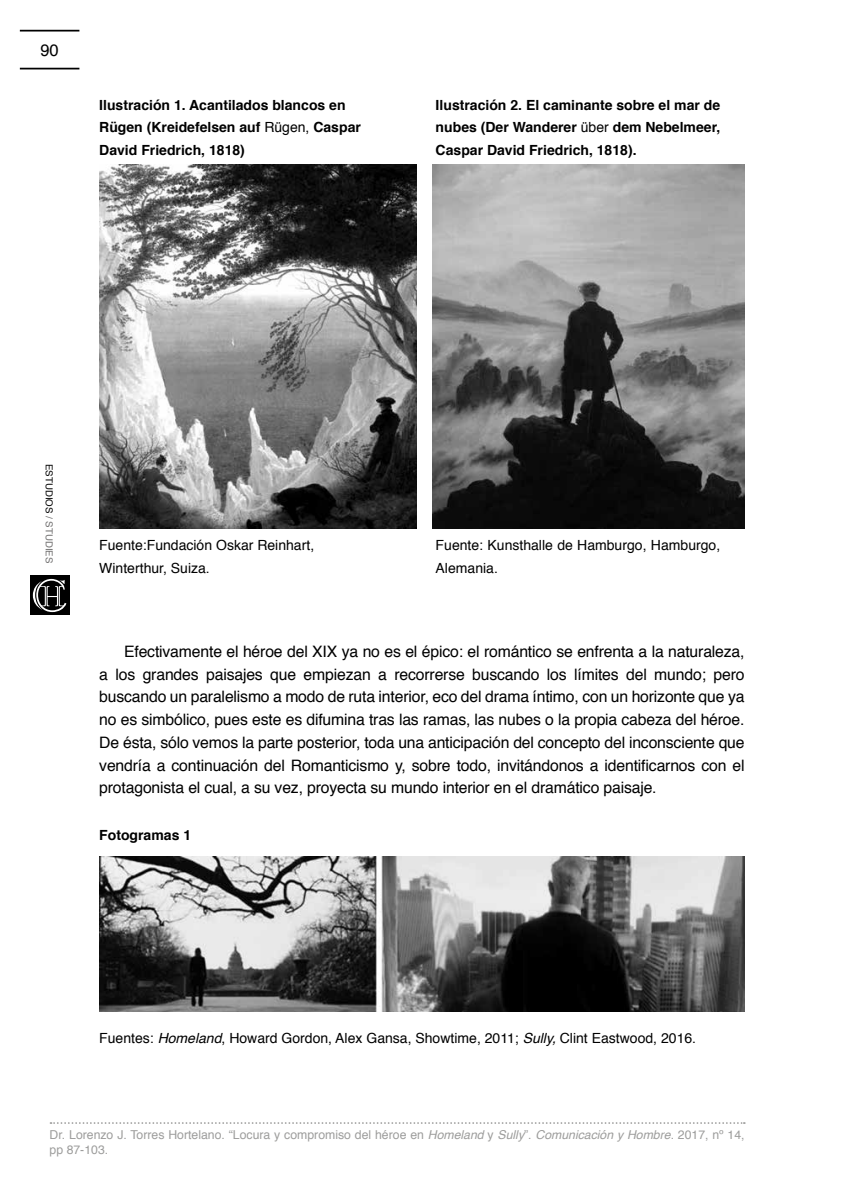
<style>
.page{position:relative;width:844px;height:1191px;background:#fff}
.page>*{position:absolute;margin:0;border:0;box-sizing:border-box;transform-origin:0 0}
.t1{font:16.62px "Helvetica";color:#000}
.t2{font:15.75px/22.8px "Helvetica";letter-spacing:-.01em;color:#000;text-align:justify}
.t3{font:700 14px/22.8px "Helvetica";color:#000}
.t4{font:14px/22.8px "Helvetica";color:#000}
.t5{font:12.25px/14.7px "Helvetica";color:#9d9d9c}
.t6{font:9.62px "Helvetica";color:#000}
.s1{font-weight:400}
.s2{color:#706f6f}
.s3{font-style:italic}
</style>
<div class="page">
<hr style="left:20px;top:68px;width:59px;height:1px;background:#000">
<hr style="left:20px;top:30px;width:59px;height:2px;background:#000">
<div style="left:30px;top:575px;width:39px;height:40px;background:#000"></div>
<svg style="left:33px;top:579px;width:33px;height:33px"></svg>
<svg style="left:50px;top:1122px;width:694px;height:2px"></svg>
<img style="left:432px;top:164px;width:312px;height:365px">
<img style="left:100px;top:164px;width:316px;height:365px">
<img style="left:99px;top:856px;width:645px;height:155px">
<p class="t1" style="left:40px;top:37px;width:20px">90</p>
<p class="t3" style="left:99px;top:93px;width:263px">Ilustración 1. Acantilados blancos en<br>Rügen (Kreidefelsen auf <span class="s1">Rügen,</span> Caspar<br>David Friedrich, 1818)</p>
<p class="t3" style="left:435px;top:93px;width:286px;text-align:justify">Ilustración 2. El caminante sobre el mar de nubes (Der Wanderer <span class="s1">über</span> dem Nebelmeer, Caspar David Friedrich, 1818).</p>
<p class="t6" style="left:57px;top:464px;width:101px;rotate:90deg">ESTUDIOS <span class="s2">/ STUDIES</span></p>
<p class="t4" style="left:99px;top:534px;width:216px">Fuente:Fundación Oskar Reinhart,<br>Winterthur, Suiza.</p>
<p class="t4" style="left:435px;top:534px;width:286px">Fuente: Kunsthalle de Hamburgo, Hamburgo,<br>Alemania.</p>
<p class="t2" style="left:99px;top:640px;width:646px;text-indent:25px">Efectivamente el héroe del XIX ya no es el épico: el romántico se enfrenta a la naturaleza, a los grandes paisajes que empiezan a recorrerse buscando los límites del mundo; pero buscando un paralelismo a modo de ruta interior, eco del drama íntimo, con un horizonte que ya no es simbólico, pues este es difumina tras las ramas, las nubes o la propia cabeza del héroe.<br>De ésta, sólo vemos la parte posterior, toda una anticipación del concepto del inconsciente que vendría a continuación del Romanticismo y, sobre todo, invitándonos a identificarnos con el protagonista el cual, a su vez, proyecta su mundo interior en el dramático paisaje.</p>
<p class="t3" style="left:99px;top:824px;width:93px">Fotogramas 1</p>
<p class="t4" style="left:99px;top:1027px;width:598px">Fuentes: <span class="s3">Homeland</span>, Howard Gordon, Alex Gansa, Showtime, 2011; <span class="s3">Sully,</span> Clint Eastwood, 2016.</p>
<p class="t5" style="left:50px;top:1127px;width:696px">Dr. Lorenzo J. Torres Hortelano. “Locura y compromiso del héroe en <span class="s3">Homeland</span> y <span class="s3">Sully</span>”. <span class="s3">Comunicación y Hombre</span>. 2017, nº 14, pp 87-103.</p>
</div>
